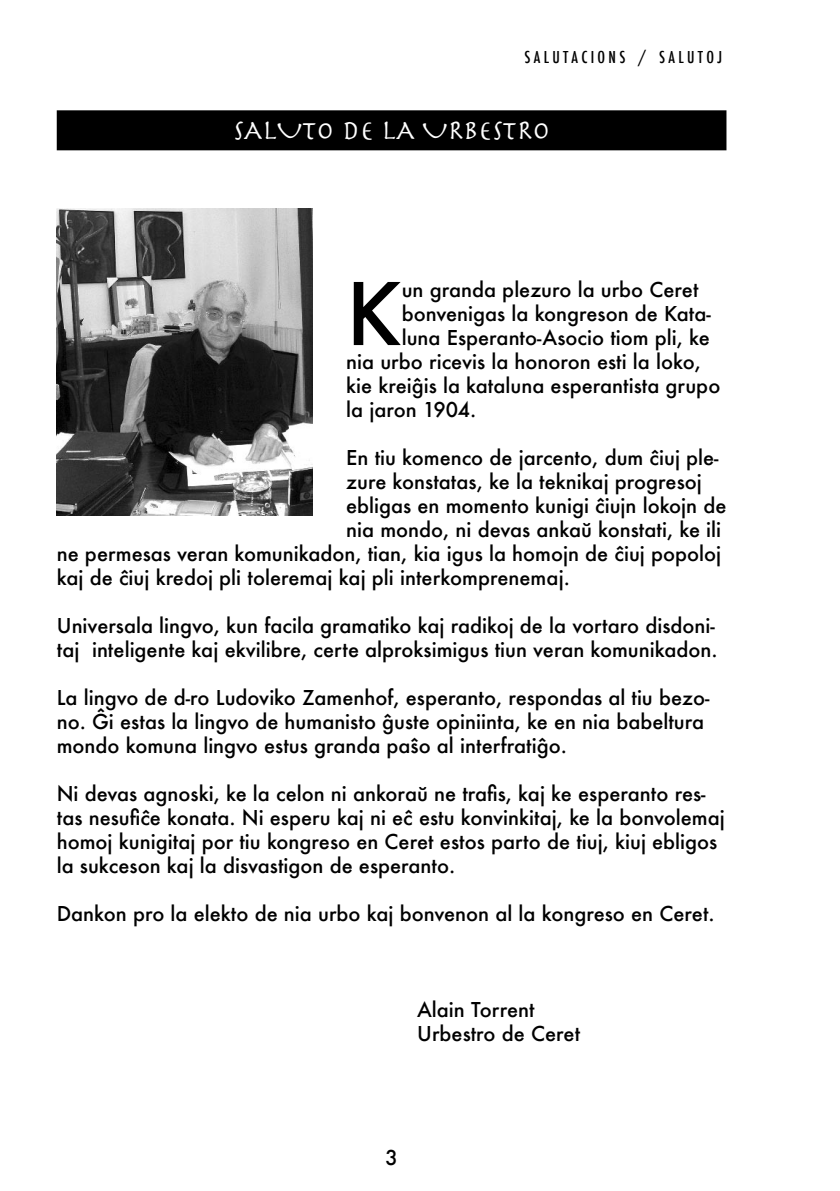
<style>
.page{position:relative;width:840px;height:1191px;background:#fff}
.page>*{position:absolute;margin:0;border:0;box-sizing:border-box;transform-origin:0 0}
.text_capitular{font:500 83.6px "Futura";color:#000}
.titol{font:28px "Herculanum";color:#fff}
.text{font:500 20px/24px "Futura";color:#000}
.text_capitular-2{font:500 20px "Futura";color:#000}
.cap_dret{font:500 condensed 16px "Futura";letter-spacing:.205em;color:#000}
</style>
<div class="page">
<div style="left:57px;top:110px;width:669px;height:40px;background:#000"></div>
<img style="left:57px;top:208px;width:255px;height:308px">
<p class="cap_dret" style="left:524px;top:47px;width:199px">SALUTACIONS / SALUTOJ</p>
<p class="titol" style="left:233px;top:112px;width:318px">SALUTO DE LA URBESTRO</p>
<p class="text_capitular" style="left:346px;top:257px;width:57px">K</p>
<p class="text_capitular-2" style="left:401px;top:276px;width:298px">un granda plezuro la urbo Ceret</p>
<p class="text_capitular-2" style="left:401px;top:300px;width:310px">bonvenigas la kongreson de Kata-</p>
<p class="text_capitular-2" style="left:401px;top:324px;width:309px">luna Esperanto-Asocio tiom pli, ke</p>
<p class="text_capitular-2" style="left:346px;top:348px;width:356px">nia urbo ricevis la honoron esti la loko,</p>
<p class="text_capitular-2" style="left:346px;top:372px;width:375px">kie kreiĝis la kataluna esperantista grupo</p>
<p class="text_capitular-2" style="left:346px;top:396px;width:132px">la jaron 1904.</p>
<p class="text" style="left:346px;top:445px;width:374px">En tiu komenco de jarcento, dum ĉiuj ple-</p>
<p class="text" style="left:346px;top:469px;width:357px">zure konstatas, ke la teknikaj progresoj</p>
<p class="text" style="left:346px;top:493px;width:381px">ebligas en momento kunigi ĉiujn lokojn de</p>
<p class="text" style="left:346px;top:517px;width:376px">nia mondo, ni devas ankaŭ konstati, ke ili</p>
<p class="text" style="left:57px;top:541px;width:665px">ne permesas veran komunikadon, tian, kia igus la homojn de ĉiuj popoloj</p>
<p class="text" style="left:57px;top:565px;width:514px">kaj de ĉiuj kredoj pli toleremaj kaj pli interkomprenemaj.</p>
<p class="text" style="left:57px;top:613px;width:662px">Universala lingvo, kun facila gramatiko kaj radikoj de la vortaro disdoni&shy;taj inteligente kaj ekvilibre, certe alproksimigus tiun veran komunikadon.</p>
<p class="text" style="left:57px;top:685px;width:653px">La lingvo de d-ro Ludoviko Zamenhof, esperanto, respondas al tiu bezo&shy;no. Ĝi estas la lingvo de humanisto ĝuste opiniinta, ke en nia babeltura mondo komuna lingvo estus granda paŝo al interfratiĝo.</p>
<p class="text" style="left:57px;top:781px;width:669px">Ni devas agnoski, ke la celon ni ankoraŭ ne trafis, kaj ke esperanto res&shy;tas nesufiĉe konata. Ni esperu kaj ni eĉ estu konvinkitaj, ke la bonvolemaj homoj kunigitaj por tiu kongreso en Ceret estos parto de tiuj, kiuj ebligos la sukceson kaj la disvastigon de esperanto.</p>
<p class="text" style="left:57px;top:901px;width:659px">Dankon pro la elekto de nia urbo kaj bonvenon al la kongreso en Ceret.</p>
<p class="text" style="left:417px;top:997px;width:119px">Alain Torrent</p>
<p class="text" style="left:417px;top:1021px;width:164px">Urbestro de Ceret</p>
<p class="text" style="left:385px;top:1145px;width:14px">3</p>
</div>
